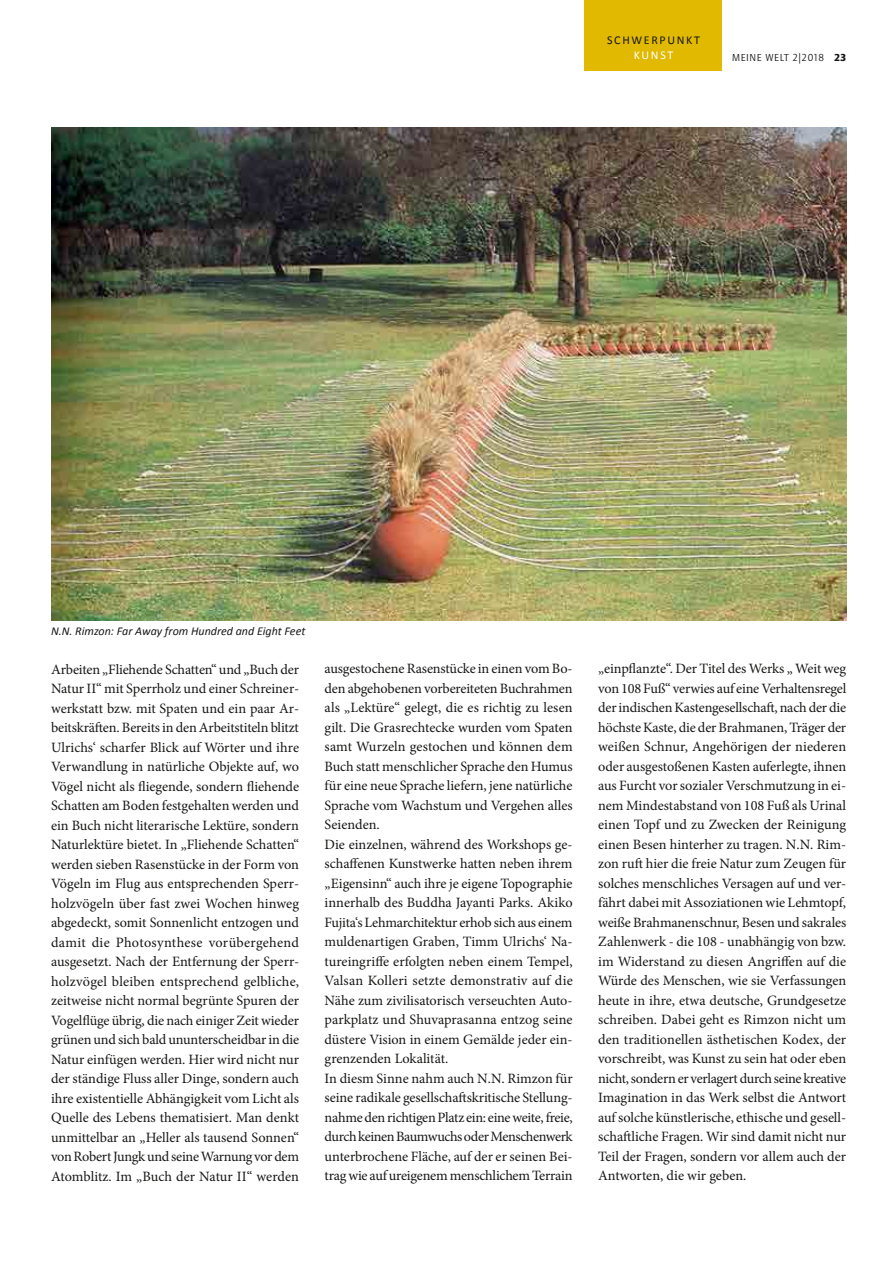
<style>
.page{position:relative;width:893px;height:1263px;background:#fff}
.page>*{position:absolute;margin:0;border:0;box-sizing:border-box;transform-origin:0 0}
.t1{font:14.25px/19.5px "Minion Pro";letter-spacing:-.005em;color:#181716;text-align:justify}
.t2{font:italic 12px "Calibri";color:#181716}
.t3{font:12px "Calibri";letter-spacing:.14em;color:#181716}
.t4{font:12px "Calibri";letter-spacing:.135em;color:#fff}
.t5{font:10.5px "Quay Sans ITC";letter-spacing:.05em;color:#181716}
.s1{font-weight:900}
</style>
<div class="page">
<div style="left:585px;top:0;width:137px;height:71px;background:#e0b900"></div>
<img style="left:51px;top:128px;width:795px;height:493px">
<p class="t3" style="left:607px;top:33px;width:94px">SCHWERPUNKT</p>
<p class="t4" style="left:634px;top:48px;width:41px">KUNST</p>
<p class="t5" style="left:732px;top:52px;width:115px">MEINE WELT 2|2018 <span class="s1">23</span></p>
<p class="t2" style="left:51px;top:623px;width:256px">N.N. Rimzon: Far Away from Hundred and Eight Feet</p>
<p class="t1" style="left:51px;top:659px;width:250px">Arbeiten „Fliehende Schatten“ und „Buch der Natur II“ mit Sperrholz und einer Schreiner&shy;werkstatt bzw. mit Spaten und ein paar Ar&shy;beitskräften. Bereits in den Arbeitstiteln blitzt Ulrichs‘ scharfer Blick auf Wörter und ihre Verwandlung in natürliche Objekte auf, wo Vögel nicht als fliegende, sondern fliehende Schatten am Boden festgehalten werden und ein Buch nicht literarische Lektüre, sondern Naturlektüre bietet. In „Fliehende Schatten“ werden sieben Rasenstücke in der Form von Vögeln im Flug aus entsprechenden Sperr&shy;holzvögeln über fast zwei Wochen hinweg abgedeckt, somit Sonnenlicht entzogen und damit die Photosynthese vorübergehend ausgesetzt. Nach der Entfernung der Sperr&shy;holzvögel bleiben entsprechend gelbliche, zeitweise nicht normal begrünte Spuren der Vogelflüge übrig, die nach einiger Zeit wieder grünen und sich bald ununterscheidbar in die Natur einfügen werden. Hier wird nicht nur der ständige Fluss aller Dinge, sondern auch ihre existentielle Abhängigkeit vom Licht als Quelle des Lebens thematisiert. Man denkt unmittelbar an „Heller als tausend Sonnen“ von Robert Jungk und seine Warnung vor dem Atomblitz. Im „Buch der Natur II“ werden</p>
<p class="t1" style="left:325px;top:659px;width:250px;text-align:left">ausgestochene Rasenstücke in einen vom Bo&shy;den abgehobenen vorbereiteten Buchrahmen als „Lektüre“ gelegt, die es richtig zu lesen gilt. Die Grasrechtecke wurden vom Spaten samt Wurzeln gestochen und können dem Buch statt menschlicher Sprache den Humus für eine neue Sprache liefern, jene natürliche Sprache vom Wachstum und Vergehen alles Seienden.<br>Die einzelnen, während des Workshops ge&shy;schaffenen Kunstwerke hatten neben ihrem „Eigensinn“ auch ihre je eigene Topographie innerhalb des Buddha Jayanti Parks. Akiko Fujita‘s Lehmarchitektur erhob sich aus einem muldenartigen Graben, Timm Ulrichs‘ Na&shy;tureingriffe erfolgten neben einem Tempel, Valsan Kolleri setzte demonstrativ auf die Nähe zum zivilisatorisch verseuchten Auto&shy;parkplatz und Shuvaprasanna entzog seine düstere Vision in einem Gemälde jeder ein&shy;grenzenden Lokalität.<br>In diesm Sinne nahm auch N.N. Rimzon für seine radikale gesellschaftskritische Stellung&shy;nahme den richtigen Platz ein: eine weite, freie, durch keinen Baumwuchs oder Menschenwerk unterbrochene Fläche, auf der er seinen Bei&shy;trag wie auf ureigenem menschlichem Terrain</p>
<p class="t1" style="left:598px;top:659px;width:250px">„einpflanzte“. Der Titel des Werks „ Weit weg von 108 Fuß“ verwies auf eine Verhaltensregel der indischen Kastengesellschaft, nach der die höchste Kaste, die der Brahmanen, Träger der weißen Schnur, Angehörigen der niederen oder ausgestoßenen Kasten auferlegte, ihnen aus Furcht vor sozialer Verschmutzung in ei&shy;nem Mindestabstand von 108 Fuß als Urinal einen Topf und zu Zwecken der Reinigung einen Besen hinterher zu tragen. N.N. Rim&shy;zon ruft hier die freie Natur zum Zeugen für solches menschliches Versagen auf und ver&shy;fährt dabei mit Assoziationen wie Lehmtopf, weiße Brahmanenschnur, Besen und sakrales Zahlenwerk - die 108 - unabhängig von bzw. im Widerstand zu diesen Angriffen auf die Würde des Menschen, wie sie Verfassungen heute in ihre, etwa deutsche, Grundgesetze schreiben. Dabei geht es Rimzon nicht um den traditionellen ästhetischen Kodex, der vorschreibt, was Kunst zu sein hat oder eben nicht, sondern er verlagert durch seine kreative Imagination in das Werk selbst die Antwort auf solche künstlerische, ethische und gesell&shy;schaftliche Fragen. Wir sind damit nicht nur Teil der Fragen, sondern vor allem auch der Antworten, die wir geben.</p>
</div>
